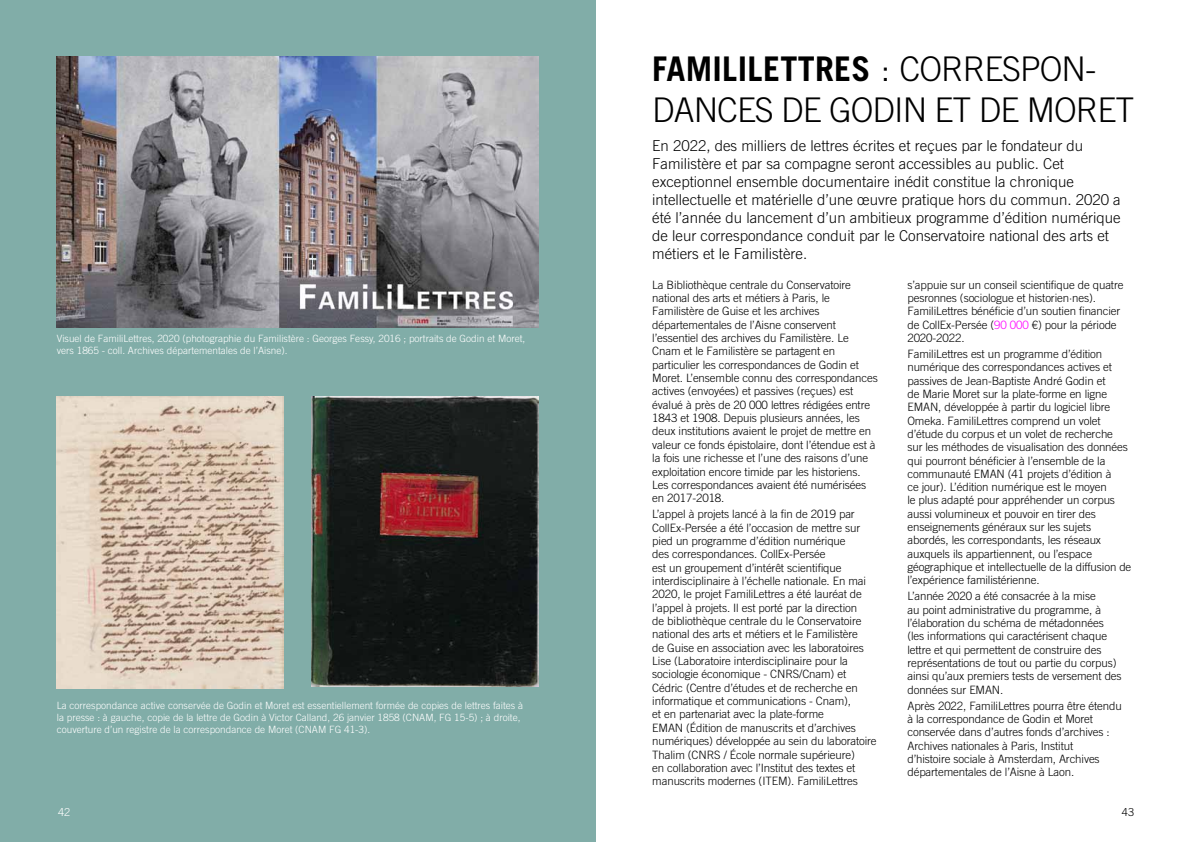
<style>
.page{position:relative;width:1191px;height:842px;background:#fff}
.page>*{position:absolute;margin:0;border:0;box-sizing:border-box;transform-origin:0 0}
.t1{font:300 34px/40.8px "Trade Gothic LT Std";letter-spacing:-.03em;color:#000}
.t2{font:300 15px/18px "Trade Gothic LT Std";color:#000}
.t3{font:300 11.5px/13.3px "Trade Gothic LT Std";letter-spacing:-.01em;color:#000}
.t4{font:300 11px "Trade Gothic LT Std";color:#000}
.t5{font:300 11px "Trade Gothic LT Std";color:#fff}
.t6{font:300 10px/12px "Trade Gothic LT Std";color:#fff}
.s1{font-weight:700}
.s2{color:#f0f}
</style>
<div class="page">
<div style="left:0;top:0;width:595px;height:842px;background:#81ada8"></div>
<img style="left:57px;top:57px;width:482px;height:271px">
<img style="left:312px;top:397px;width:226px;height:290px">
<img style="left:57px;top:397px;width:226px;height:292px">
<p class="t6" style="left:57px;top:333px;width:470px">Visuel de FamiliLettres, 2020 (photographie du Familistère : Georges Fessy, 2016 ; portraits de Godin et Moret, vers 1865 - coll. Archives départementales de l’Aisne).</p>
<p class="t6" style="left:57px;top:699px;width:468px">La correspondance active conservée de Godin et Moret est essentiellement formée de copies de lettres faites à la presse : à gauche, copie de la lettre de Godin à Victor Calland, 26 janvier 1858 (CNAM, FG 15-5) ; à droite, couverture d’un registre de la correspondance de Moret (CNAM FG 41-3).</p>
<p class="t5" style="left:58px;top:805px;width:14px">42</p>
<h1 class="t1" style="left:652px;top:48px;width:483px"><span class="s1">FAMILILETTRES</span> : corr espon&shy;dances de Godi n et de Moret</h1>
<p class="t2" style="left:652px;top:137px;width:470px">En 2022, des milliers de lettres écrites et reçues par le fondateur du Familistère et par sa compagne seront accessibles au public. Cet exceptionnel ensemble documentaire inédit constitue la chronique intellectuelle et matérielle d’une œuvre pratique hors du commun. 2020 a été l’année du lancement d’un ambitieux programme d’édition numérique de leur correspondance conduit par le Conservatoire national des arts et métiers et le Familistère.</p>
<p class="t3" style="left:907px;top:278px;width:218px">s’appuie sur un conseil scientifique de quatre pesronnes (sociologue et historien·nes).<br>FamiliLettres bénéficie d’un soutien financier de CollEx-Persée (<span class="s2">90 000</span> €) pour la période 2020-2022.</p>
<p class="t3" style="left:907px;top:347px;width:225px">FamiliLettres est un programme d’édition numérique des correspondances actives et passives de Jean-Baptiste André Godin et<br>de Marie Moret sur la plate-forme en ligne EMAN , développée à partir du logiciel libre Omeka. FamiliLettres comprend un volet d’étude du corpus et un volet de recherche<br>sur les méthodes de visualisation des données qui pourront bénéficier à l’ensemble de la communauté EMAN (41 projets d’édition à<br>ce jour). L’édition numérique est le moyen<br>le plus adapté pour appréhender un corpus aussi volumineux et pouvoir en tirer des enseignements généraux sur les sujets abordés, les correspondants, les réseaux auxquels ils appartiennent, ou l’espace géographique et intellectuelle de la diffusion de l’expérience familistérienne.</p>
<p class="t3" style="left:907px;top:589px;width:216px">L’année 2020 a été consacrée à la mise<br>au point administrative du programme, à l’élaboration du schéma de métadonnées (les informations qui caractérisent chaque lettre et qui permettent de construire des représentations de tout ou partie du corpus) ainsi qu’aux premiers tests de versement des données sur EMAN .</p>
<p class="t3" style="left:907px;top:699px;width:216px">Après 2022, FamiliLettres pourra être étendu à la correspondance de Godin et Moret conservée dans d’autres fonds d’archives :<br>Archives nationales à Paris, Institut<br>d’histoire sociale à Amsterdam, Archives départementales de l’Aisne à Laon.</p>
<p class="t3" style="left:652px;top:278px;width:227px">La Bibliothèque centrale du Conservatoire national des arts et métiers à Paris, le Familistère de Guise et les archives départementales de l’Aisne conservent l’essentiel des archives du Familistère. Le Cnam et le Familistère se partagent en particulier les correspondances de Godin et Moret. L’ensemble connu des correspondances actives (envoyées) et passives (reçues) est évalué à près de 20 000 lettres rédigées entre 1843 et 1908. Depuis plusieurs années, les deux institutions avaient le projet de mettre en valeur ce fonds épistolaire, dont l’étendue est à la fois une richesse et l’une des raisons d’une exploitation encore timide par les historiens.<br>Les correspondances avaient été numérisées en 2017-2018.</p>
<p class="t3" style="left:652px;top:507px;width:226px">L’appel à projets lancé à la fin de 2019 par CollEx-Persée a été l’occasion de mettre sur pied un programme d’édition numérique<br>des correspondances. CollEx-Persée<br>est un groupement d’intérêt scientifique interdisciplinaire à l’échelle nationale. En mai 2020, le projet FamiliLettres a été lauréat de l’appel à projets. Il est porté par la direction<br>de bibliothèque centrale du le Conservatoire national des arts et métiers et le Familistère<br>de Guise en association avec les laboratoires Lise (Laboratoire interdisciplinaire pour la sociologie économique - CN RS/Cnam) et Cédric (Centre d’études et de recherche en informatique et communications - Cnam),<br>et en partenariat avec la plate-forme<br>EMAN (Édition de manuscrits et d’archives numériques) développée au sein du laboratoire Thalim (CN RS / École normale supérieure)<br>en collaboration avec l’Institut des textes et manuscrits modernes (ITEM). FamiliLettres</p>
<p class="t4" style="left:1121px;top:805px;width:14px">43</p>
</div>
